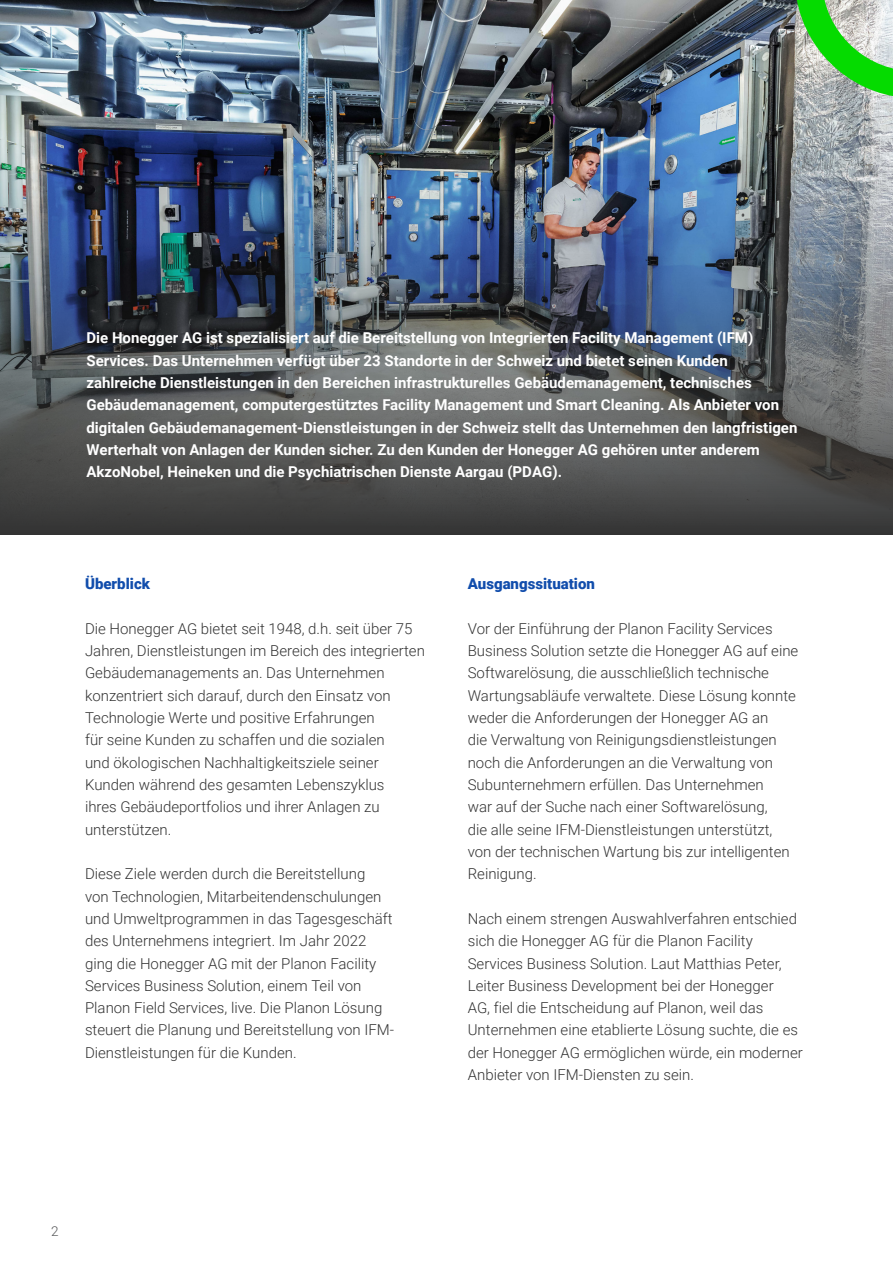
<style>
.page{position:relative;width:893px;height:1263px;background:#fff}
.page>*{position:absolute;margin:0;border:0;box-sizing:border-box;transform-origin:0 0}
.Bodytext{font:300 15px/22.4px "Roboto";color:#333}
.Opsomming_15pnt{font:700 15px/22.4px "Roboto";color:#fff}
.Bodytext_heading_blue{font:900 15px "Roboto";color:#114dac}
.t1{font:300 13.5px "Roboto";color:#57585a}
</style>
<div class="page">
<img style="left:0;top:0;width:795px;height:87px">
<img style="left:0;top:87px;width:893px;height:448px">
<svg style="left:795px;top:0;width:98px;height:98px;background:#85cf82"></svg>
<p class="Opsomming_15pnt" style="left:86px;top:326px;width:712px">Die Honegger AG ist spezialisiert auf die Bereitstellung von Integrierten Facility Management (IFM)<br>Services. Das Unternehmen verfügt über 23 Standorte in der Schweiz und bietet seinen Kunden zahlreiche Dienstleistungen in den Bereichen infrastrukturelles Gebäudemanagement, technisches Gebäudemanagement, computergestütztes Facility Management und Smart Cleaning. Als Anbieter von digitalen Gebäudemanagement-Dienstleistungen in der Schweiz stellt das Unternehmen den langfristigen Werterhalt von Anlagen der Kunden sicher. Zu den Kunden der Honegger AG gehören unter anderem AkzoNobel, Heineken und die Psychiatrischen Dienste Aargau (PDAG).</p>
<p class="Bodytext_heading_blue" style="left:85px;top:573px;width:66px">Überblick</p>
<p class="Bodytext" style="left:85px;top:616px;width:341px">Die Honegger AG bietet seit 1948, d.h. seit über 75<br>Jahren, Dienstleistungen im Bereich des integrierten Gebäudemanagements an. Das Unternehmen konzentriert sich darauf, durch den Einsatz von Technologie Werte und positive Erfahrungen<br>für seine Kunden zu schaffen und die sozialen<br>und ökologischen Nachhaltigkeitsziele seiner Kunden während des gesamten Lebenszyklus<br>ihres Gebäudeportfolios und ihrer Anlagen zu unterstützen.</p>
<p class="Bodytext" style="left:85px;top:862px;width:311px">Diese Ziele werden durch die Bereitstellung<br>von Technologien, Mitarbeitendenschulungen und Umweltprogrammen in das Tagesgeschäft des Unternehmens integriert. Im Jahr 2022 ging die Honegger AG mit der Planon Facility Services Business Solution, einem Teil von Planon Field Services, live. Die Planon Lösung steuert die Planung und Bereitstellung von IFM-Dienstleistungen für die Kunden.</p>
<p class="Bodytext_heading_blue" style="left:468px;top:573px;width:129px">Ausgangssituation</p>
<p class="Bodytext" style="left:468px;top:616px;width:332px">Vor der Einführung der Planon Facility Services Business Solution setzte die Honegger AG auf eine Softwarelösung, die ausschließlich technische Wartungsabläufe verwaltete. Diese Lösung konnte weder die Anforderungen der Honegger AG an<br>die Verwaltung von Reinigungsdienstleistungen noch die Anforderungen an die Verwaltung von Subunternehmern erfüllen. Das Unternehmen<br>war auf der Suche nach einer Softwarelösung,<br>die alle seine IFM-Dienstleistungen unterstützt, von der technischen Wartung bis zur intelligenten Reinigung.</p>
<p class="Bodytext" style="left:468px;top:907px;width:337px">Nach einem strengen Auswahlverfahren entschied sich die Honegger AG für die Planon Facility Services Business Solution. Laut Matthias Peter, Leiter Business Development bei der Honegger<br>AG, fiel die Entscheidung auf Planon, weil das Unternehmen eine etablierte Lösung suchte, die es der Honegger AG ermöglichen würde, ein moderner Anbieter von IFM-Diensten zu sein.</p>
<p class="t1" style="left:51px;top:1222px;width:9px">2</p>
</div>
